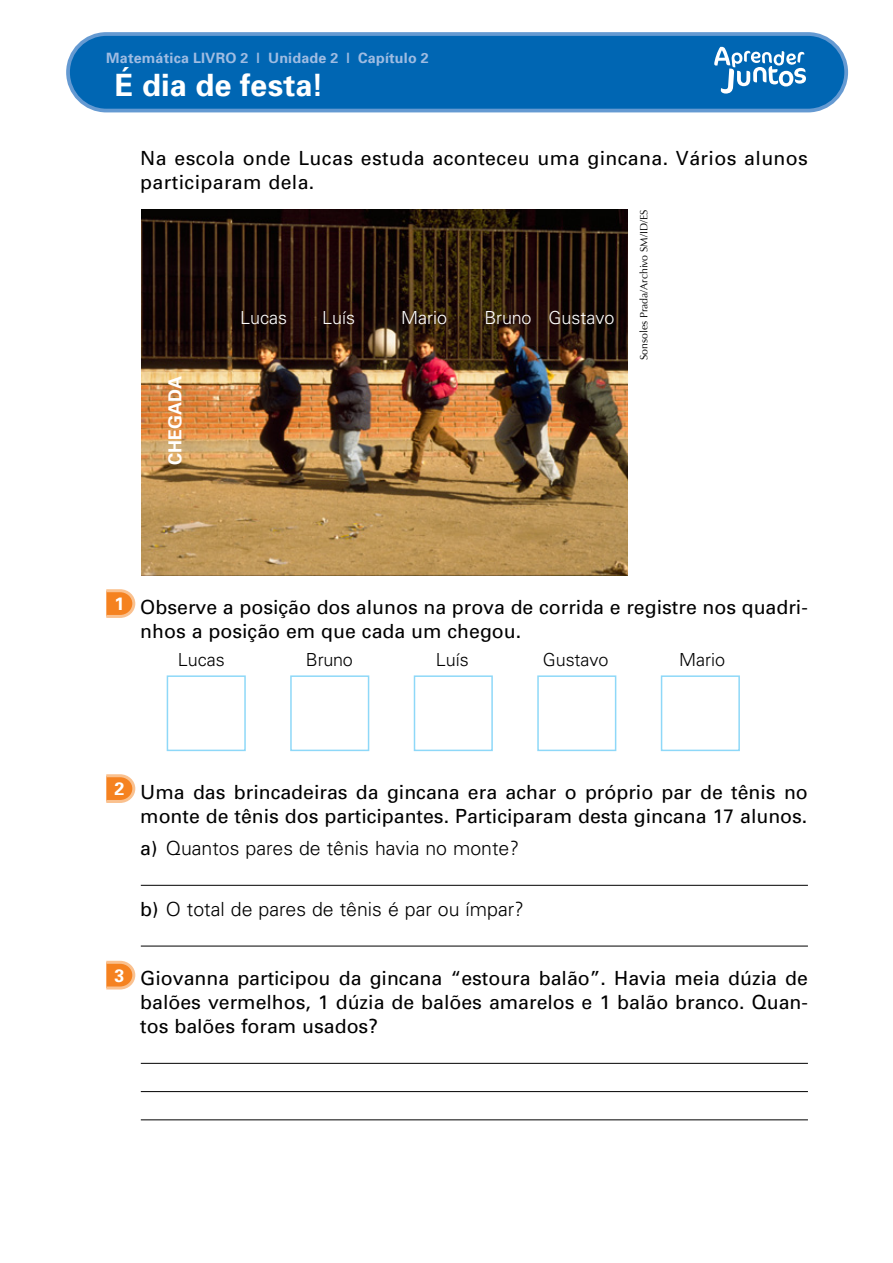
<style>
.page{position:relative;width:893px;height:1263px;background:#fff}
.page>*{position:absolute;margin:0;border:0;box-sizing:border-box;transform-origin:0 0}
.t1{font:700 30.75px "Univers";letter-spacing:.01em;color:#fff}
.t2{font:19.5px/24px "Univers";color:#000}
.t3{font:19.5px/24px "Univers";letter-spacing:.02em;color:#000}
.t4{font:300 19.5px "Univers";color:#000}
.t5{font:300 18px "Univers";color:#fff}
.t6{font:300 18px "Univers";color:#000}
.t7{font:700 18px "Univers";color:#fff}
.t8{font:700 14.25px "Univers";letter-spacing:.015em;color:#9fbce2}
.t9{font:10.5px "Optima";color:#000}
.s1{font-weight:400}
</style>
<div class="page">
<div style="left:68px;top:34px;width:778px;height:77px;background:#0066b3;border-radius:38px"></div>
<div style="left:66px;top:32px;width:782px;height:80px;border:4px solid #659ad2;border-radius:38px"></div>
<svg style="left:714px;top:47px;width:92px;height:47px"></svg>
<hr style="left:141px;top:885px;width:667px;height:1px;background:#000">
<hr style="left:141px;top:946px;width:667px;height:1px;background:#000">
<hr style="left:141px;top:1063px;width:667px;height:1px;background:#000">
<hr style="left:141px;top:1091px;width:667px;height:1px;background:#000">
<hr style="left:141px;top:1119px;width:667px;height:1px;background:#000">
<svg style="left:106px;top:589px;width:29px;height:29px"></svg>
<svg style="left:106px;top:774px;width:29px;height:29px"></svg>
<svg style="left:106px;top:961px;width:29px;height:28px"></svg>
<img style="left:141px;top:210px;width:487px;height:365px">
<div style="left:167px;top:675px;width:79px;height:76px;border:2px solid #8ed8f8"></div>
<div style="left:290px;top:675px;width:79px;height:76px;border:2px solid #8ed8f8"></div>
<div style="left:414px;top:675px;width:79px;height:76px;border:2px solid #8ed8f8"></div>
<div style="left:537px;top:675px;width:79px;height:76px;border:2px solid #8ed8f8"></div>
<div style="left:661px;top:675px;width:79px;height:76px;border:2px solid #8ed8f8"></div>
<p class="t8" style="left:106px;top:48px;width:324px">Matemática LIVRO 2 | Unidade 2 | Capítulo 2</p>
<h1 class="t1" style="left:115px;top:65px;width:210px">É dia de festa!</h1>
<p class="t3" style="left:140px;top:145px;width:669px">Na escola onde Lucas estuda aconteceu uma gincana. Vários alunos participaram dela.</p>
<p class="t7" style="left:163px;top:465px;width:90px;rotate:-90deg">CHEGADA</p>
<p class="t5" style="left:240px;top:307px;width:49px">Lucas</p>
<p class="t5" style="left:322px;top:307px;width:35px">Luís</p>
<p class="t5" style="left:401px;top:307px;width:47px">Mario</p>
<p class="t5" style="left:484px;top:307px;width:49px">Bruno</p>
<p class="t5" style="left:549px;top:307px;width:68px">Gustavo</p>
<p class="t9" style="left:638px;top:360px;width:152px;rotate:-90deg">Sonsoles Prada/Archivo SM/ID/ES</p>
<p class="t2" style="left:140px;top:594px;width:669px;text-indent:-26px"><sup>1</sup> Observe a posição dos alunos na prova de corrida e registre nos quadri&shy;nhos a posição em que cada um chegou.</p>
<p class="t6" style="left:178px;top:648px;width:49px">Lucas</p>
<p class="t6" style="left:306px;top:648px;width:49px">Bruno</p>
<p class="t6" style="left:436px;top:648px;width:35px">Luís</p>
<p class="t6" style="left:543px;top:648px;width:67px">Gustavo</p>
<p class="t6" style="left:679px;top:648px;width:47px">Mario</p>
<p class="t2" style="left:114px;top:779px;width:695px;text-align:right"><sup>2</sup> Uma das brincadeiras da gincana era achar o próprio par de tênis no monte de tênis dos participantes. Participaram desta gincana 17 alunos.</p>
<p class="t4" style="left:140px;top:836px;width:380px"><span class="s1">a)</span> Quantos pares de tênis havia no monte?</p>
<p class="t4" style="left:140px;top:897px;width:385px"><span class="s1">b)</span> O total de pares de tênis é par ou ímpar?</p>
<p class="t2" style="left:140px;top:966px;width:669px;text-align:justify;text-indent:-26px"><sup>3</sup> Giovanna participou da gincana “estoura balão”. Havia meia dúzia de balões vermelhos, 1 dúzia de balões amarelos e 1 balão branco. Quan&shy;tos balões foram usados?</p>
</div>
